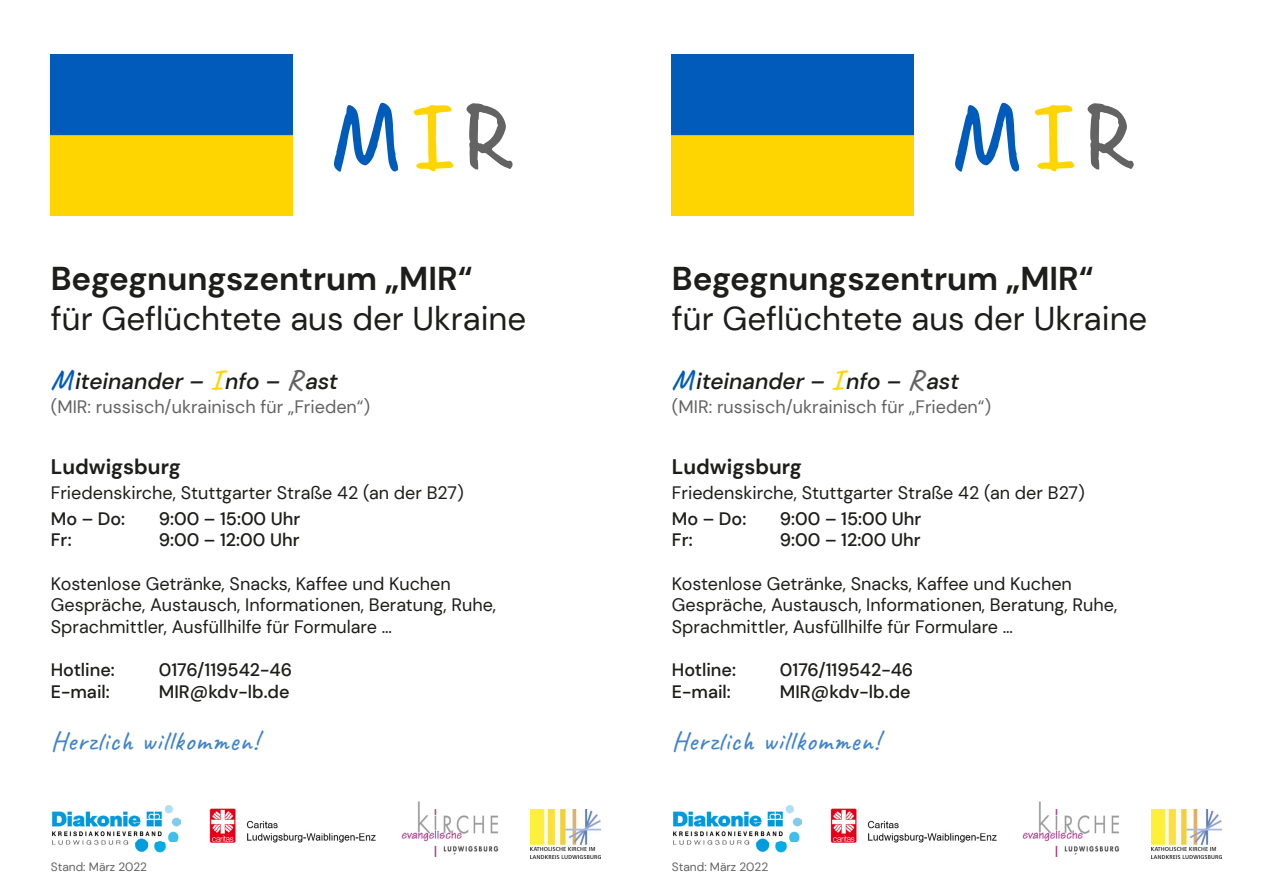
<style>
.page{position:relative;width:1263px;height:893px;background:#fff}
.page>*{position:absolute;margin:0;border:0;box-sizing:border-box;transform-origin:0 0}
.t1{font:italic 600 94.65px "Caveat";color:#005bbb}
.t2{font:33px "DM Sans";color:#1d1d1b}
.t3{font:700 33px "DM Sans";color:#1d1d1b}
.t4{font:500 27px "Caveat";letter-spacing:.04em;color:#4084cc}
.t5{font:italic 500 22.5px "DM Sans";color:#1d1d1b}
.t6{font:700 21px "DM Sans";color:#1d1d1b}
.t7{font:18px/21.6px "DM Sans";color:#1d1d1b}
.t8{font:500 18px "DM Sans";color:#1d1d1b}
.t9{font:18px "DM Sans";color:#646363}
.t10{font:12px "DM Sans";color:#646363}
.s1{color:#ffd500}
.s2{color:#646363}
.s3{font-family:"Caveat";font-weight:600;font-style:normal;font-size:28.5px;color:#005bbb}
.s4{font-family:"Caveat";font-weight:600;font-style:normal;font-size:28.5px;color:#ffd500}
.s5{font-family:"Caveat";font-weight:600;font-style:normal;font-size:28.5px;color:#646363}
</style>
<div class="page">
<img style="left:51px;top:54px;width:242px;height:161px">
<img style="left:52px;top:805px;width:129px;height:48px">
<img style="left:209px;top:808px;width:167px;height:35px">
<img style="left:401px;top:801px;width:98px;height:56px">
<img style="left:530px;top:810px;width:71px;height:49px">
<img style="left:672px;top:54px;width:242px;height:161px">
<img style="left:673px;top:805px;width:129px;height:48px">
<img style="left:830px;top:808px;width:167px;height:35px">
<img style="left:1022px;top:801px;width:98px;height:56px">
<img style="left:1151px;top:810px;width:71px;height:49px">
<h1 class="t1" style="left:331px;top:76px;width:181px">M <span class="s1">I</span><span class="s2">R</span></h1>
<h2 class="t3" style="left:51px;top:258px;width:423px">Begegnungszentrum „MIR“</h2>
<h2 class="t2" style="left:51px;top:298px;width:477px">für Geflüchtete aus der Ukraine</h2>
<p class="t5" style="left:51px;top:367px;width:289px"><span class="s3">M</span>iteinander – <span class="s4">I</span> nfo – <span class="s5">R</span> ast</p>
<p class="t9" style="left:51px;top:395px;width:321px">(MIR: russisch/ukrainisch für „Frieden“)</p>
<p class="t6" style="left:51px;top:453px;width:131px">Ludwigsburg</p>
<p class="t7" style="left:51px;top:482px;width:415px">Friedenskirche, Stuttgarter Straße 42 (an der B27)</p>
<p class="t8" style="left:51px;top:507px;width:76px">Mo – Do:</p>
<p class="t8" style="left:159px;top:507px;width:143px">9:00 – 15:00 Uhr</p>
<p class="t8" style="left:51px;top:529px;width:22px">Fr:</p>
<p class="t8" style="left:159px;top:529px;width:142px">9:00 – 12:00 Uhr</p>
<p class="t7" style="left:51px;top:572px;width:447px">Kostenlose Getränke, Snacks, Kaffee und Kuchen<br>Gespräche, Austausch, Informationen, Beratung, Ruhe,<br>Sprachmittler, Ausfüllhilfe für Formulare …</p>
<p class="t8" style="left:51px;top:659px;width:66px">Hotline:</p>
<p class="t8" style="left:159px;top:659px;width:135px">0176/119542-46</p>
<p class="t8" style="left:51px;top:680px;width:61px">E-mail:</p>
<p class="t8" style="left:159px;top:680px;width:132px">MIR@kdv-lb.de</p>
<h3 class="t4" style="left:51px;top:724px;width:209px">Herzlich willkommen!</h3>
<h1 class="t1" style="left:952px;top:76px;width:181px">M <span class="s1">I</span><span class="s2">R</span></h1>
<h2 class="t3" style="left:672px;top:258px;width:423px">Begegnungszentrum „MIR“</h2>
<h2 class="t2" style="left:672px;top:298px;width:477px">für Geflüchtete aus der Ukraine</h2>
<p class="t5" style="left:672px;top:367px;width:289px"><span class="s3">M</span>iteinander – <span class="s4">I</span> nfo – <span class="s5">R</span> ast</p>
<p class="t9" style="left:672px;top:395px;width:321px">(MIR: russisch/ukrainisch für „Frieden“)</p>
<p class="t6" style="left:672px;top:453px;width:131px">Ludwigsburg</p>
<p class="t7" style="left:672px;top:482px;width:415px">Friedenskirche, Stuttgarter Straße 42 (an der B27)</p>
<p class="t8" style="left:672px;top:507px;width:76px">Mo – Do:</p>
<p class="t8" style="left:780px;top:507px;width:143px">9:00 – 15:00 Uhr</p>
<p class="t8" style="left:672px;top:529px;width:22px">Fr:</p>
<p class="t8" style="left:780px;top:529px;width:142px">9:00 – 12:00 Uhr</p>
<p class="t7" style="left:672px;top:572px;width:447px">Kostenlose Getränke, Snacks, Kaffee und Kuchen<br>Gespräche, Austausch, Informationen, Beratung, Ruhe,<br>Sprachmittler, Ausfüllhilfe für Formulare …</p>
<p class="t8" style="left:672px;top:659px;width:66px">Hotline:</p>
<p class="t8" style="left:780px;top:659px;width:135px">0176/119542-46</p>
<p class="t8" style="left:672px;top:680px;width:61px">E-mail:</p>
<p class="t8" style="left:780px;top:680px;width:132px">MIR@kdv-lb.de</p>
<h3 class="t4" style="left:672px;top:724px;width:209px">Herzlich willkommen!</h3>
<p class="t10" style="left:51px;top:859px;width:98px">Stand: März 2022</p>
<p class="t10" style="left:672px;top:859px;width:98px">Stand: März 2022</p>
</div>
